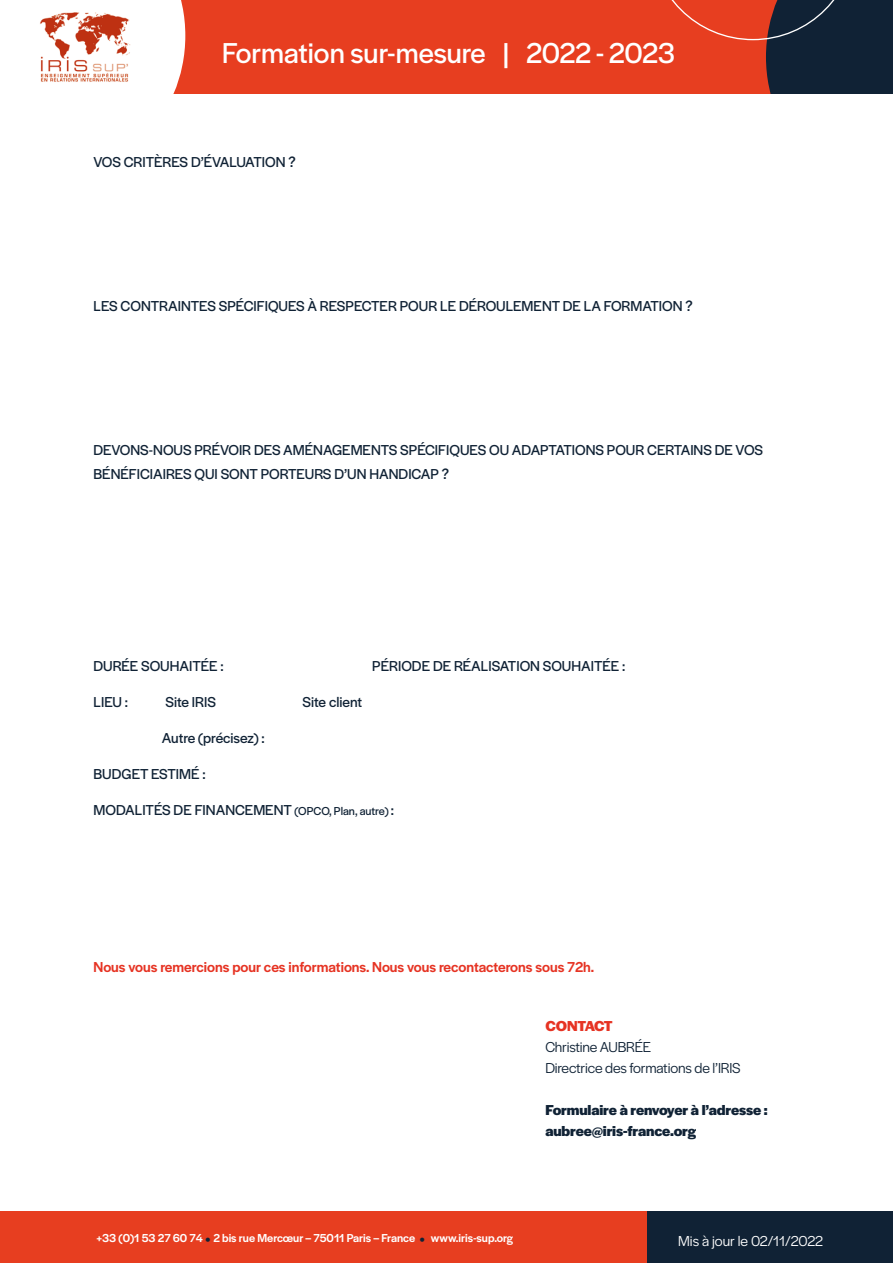
<style>
.page{position:relative;width:893px;height:1263px;background:#fff}
.page>*{position:absolute;margin:0;border:0;box-sizing:border-box;transform-origin:0 0}
.t1{font:30px "Halyard Display";letter-spacing:-.005em;color:#fff}
.t2{font:15px/24px "Halyard Display";color:#102235}
.t3{font:500 15px "Halyard Display";color:#e63323}
.t4{font:700 15px/21px "Halyard Display";letter-spacing:-.01em;color:#102235}
.t5{font:15px/21px "Halyard Display";letter-spacing:-.01em;color:#102235}
.t6{font:15px "Halyard Display";letter-spacing:-.005em;color:#fff}
.t7{font:700 15px "Halyard Display";letter-spacing:-.025em;color:#e63323}
.t8{font:500 12px "Halyard Display";letter-spacing:-.005em;color:#fff}
.s1{font-size:12px}
.s2{font-family:"Geomanist";font-weight:400;font-size:12.15px;color:#102235}
</style>
<div class="page">
<div style="left:1px;top:0;width:892px;height:94px;background:#e73e20"></div>
<div style="left:1px;top:0;width:184px;height:94px;background:#fff"></div>
<img style="left:36px;top:10px;width:96px;height:76px">
<svg style="left:671px;top:0;width:222px;height:94px"></svg>
<div style="left:0;top:1212px;width:647px;height:51px;background:#e73e20"></div>
<div style="left:647px;top:1212px;width:246px;height:51px;background:#102235"></div>
<h1 class="t1" style="left:222px;top:32px;width:454px">Formation sur-mesure | 2022 - 2023</h1>
<p class="t2" style="left:94px;top:149px;width:204px">VOS CRITÈRES D’ÉVALUATION ?</p>
<p class="t2" style="left:94px;top:293px;width:601px">LES CONTRAINTES SPÉCIFIQUES À RESPECTER POUR LE DÉROULEMENT DE LA FORMATION ?</p>
<p class="t2" style="left:94px;top:437px;width:671px">DEVONS-NOUS PRÉVOIR DES AMÉNAGEMENTS SPÉCIFIQUES OU ADAPTATIONS POUR CERTAINS DE VOS<br>BÉNÉFICIAIRES QUI SONT PORTEURS D’UN HANDICAP ?</p>
<p class="t2" style="left:94px;top:653px;width:132px">DURÉE SOUHAITÉE :</p>
<p class="t2" style="left:372px;top:653px;width:255px">PÉRIODE DE RÉALISATION SOUHAITÉE :</p>
<p class="t2" style="left:94px;top:689px;width:36px">LIEU :</p>
<p class="t2" style="left:166px;top:689px;width:52px">Site IRIS</p>
<p class="t2" style="left:303px;top:689px;width:61px">Site client</p>
<p class="t2" style="left:162px;top:725px;width:104px">Autre (précisez) :</p>
<p class="t2" style="left:94px;top:761px;width:114px">BUDGET ESTIMÉ :</p>
<p class="t2" style="left:94px;top:797px;width:302px">MODALITÉS DE FINANCEMENT <span class="s1">(OPCO, Plan, autre)</span> :</p>
<p class="t3" style="left:94px;top:956px;width:502px">Nous vous remercions pour ces informations. Nous vous recontacterons sous 72h.</p>
<p class="t7" style="left:545px;top:1015px;width:69px">CONTACT</p>
<p class="t5" style="left:545px;top:1035px;width:197px">Christine AUBRÉE<br>Directrice des formations de l’IRIS</p>
<p class="t4" style="left:545px;top:1098px;width:224px">Formulaire à renvoyer à l’adresse : aubree@iris-france.org</p>
<p class="t8" style="left:97px;top:1230px;width:418px">+33 (0)1 53 27 60 74 <span class="s2">•</span> 2 bis rue Mercœur – 75011 Paris – France <span class="s2">•</span> www.iris-sup.org</p>
<p class="t6" style="left:678px;top:1230px;width:146px">Mis à jour le 02/11/2022</p>
</div>
